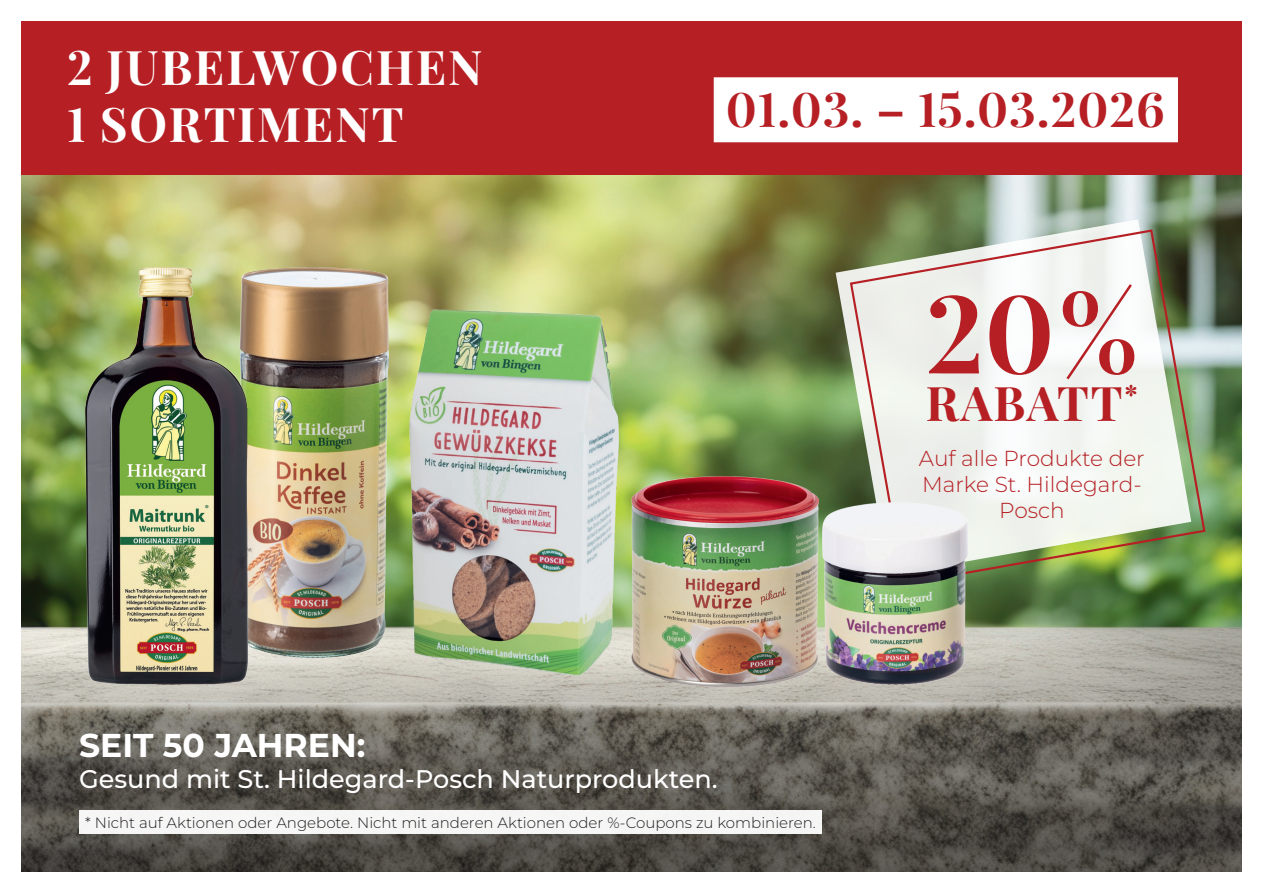
<style>
.page{position:relative;width:1263px;height:893px;background:#fff}
.page>*{position:absolute;margin:0;border:0;box-sizing:border-box;transform-origin:0 0}
.t1{font:700 108.3px "Playfair Display";color:#b62024}
.t2{font:700 47.7px "Playfair Display";letter-spacing:.02em;color:#b62024}
.t3{font:700 47.7px/57.2px "Playfair Display";letter-spacing:.04em;color:#fff}
.t4{font:700 33px "Montserrat";color:#fff}
.t5{font:500 25.5px "Montserrat";color:#fff}
.t6{font:300 21.6px/26px "Montserrat";color:#b62024;text-align:center}
.t7{font:300 15px "Montserrat";color:#231f20}
</style>
<div class="page">
<img style="left:21px;top:175px;width:1221px;height:455px">
<svg style="left:21px;top:630px;width:1221px;height:242px;background:#6f6c64"></svg>
<div style="left:21px;top:21px;width:1221px;height:154px;background:#b62024"></div>
<div style="left:714px;top:77px;width:464px;height:65px;background:#fff"></div>
<div style="left:79px;top:810px;width:743px;height:24px;background:#f6f6f5"></div>
<svg style="left:836px;top:219px;width:355px;height:356px;fill:#eff3ed"></svg>
<div style="left:850px;top:230px;width:355px;height:355px;border:2px solid #b62024;border-radius:53px"></div>
<img style="left:410px;top:309px;width:209px;height:366px">
<img style="left:248px;top:268px;width:141px;height:389px">
<img style="left:632px;top:476px;width:186px;height:210px">
<img style="left:85px;top:268px;width:163px;height:417px">
<img style="left:822px;top:502px;width:146px;height:183px">
<h2 class="t3" style="left:67px;top:35px;width:417px">2 JUBELWOCHEN<br>1 SORTIMENT</h2>
<h2 class="t2" style="left:726px;top:72px;width:441px">01.03. – 15.03.2026</h2>
<h1 class="t1" style="left:926px;top:247px;width:214px">20%</h1>
<h2 class="t2" style="left:926px;top:365px;width:214px">RABATT<sup>*</sup></h2>
<h3 class="t6" style="left:919px;top:444px;width:227px">Auf alle Produkte der<br>Marke St. Hildegard-<br>Posch</h3>
<h3 class="t4" style="left:79px;top:723px;width:288px">SEIT 50 JAHREN:</h3>
<h3 class="t5" style="left:79px;top:761px;width:640px">Gesund mit St. Hildegard-Posch Naturprodukten.</h3>
<p class="t7" style="left:85px;top:813px;width:732px">* Nicht auf Aktionen oder Angebote. Nicht mit anderen Aktionen oder %-Coupons zu kombinieren.</p>
</div>
